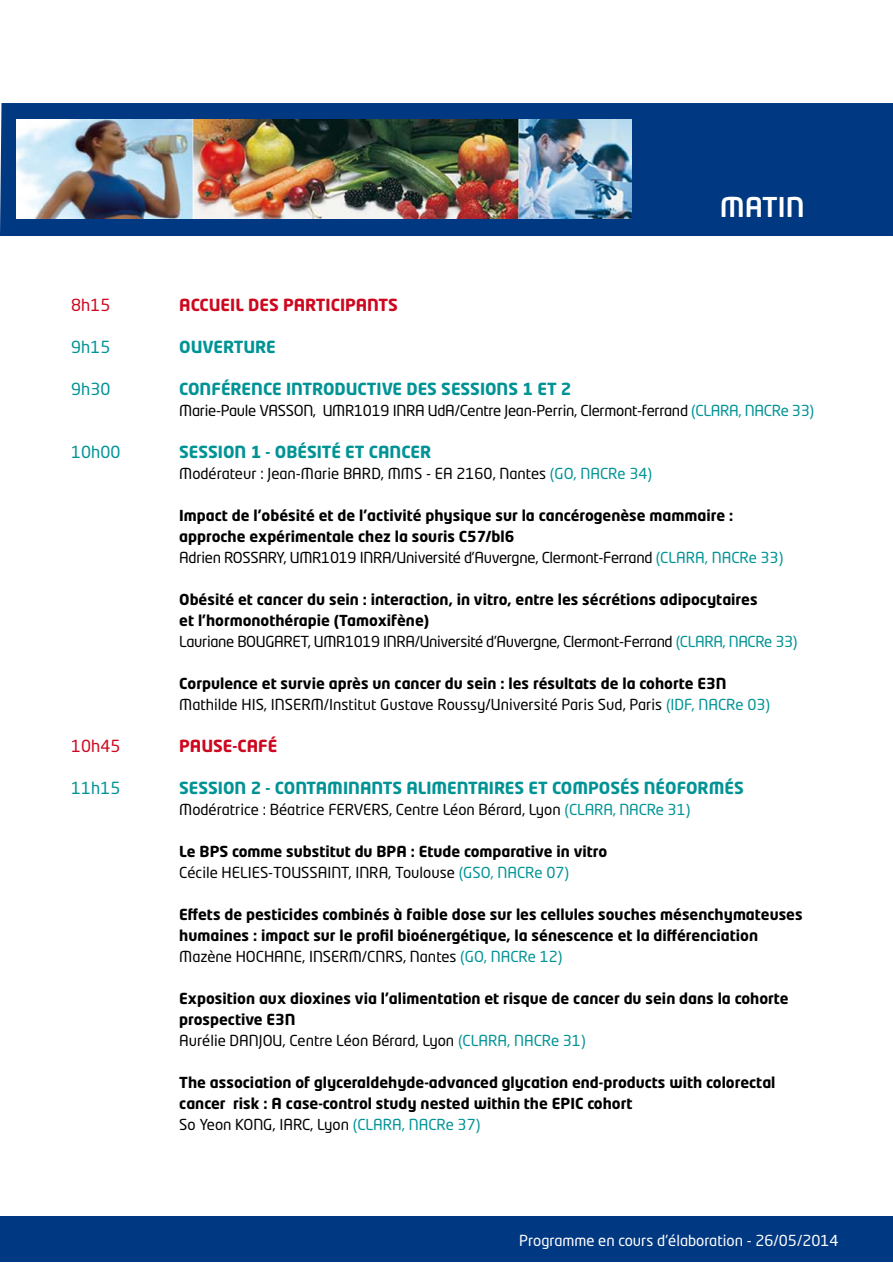
<style>
.page{position:relative;width:893px;height:1263px;background:#fff}
.page>*{position:absolute;margin:0;border:0;box-sizing:border-box;transform-origin:0 0}
.t1{font:500 27px "Neo Tech Std";color:#fff}
.t2{font:700 16.5px "Neo Tech Std";color:#009395}
.t3{font:700 16.5px "Neo Tech Std";color:#cd071e}
.t4{font:16.5px "Neo Tech Std";color:#009395}
.t5{font:16.5px "Neo Tech Std";color:#cd071e}
.t6{font:700 15px/21px "Neo Tech Std";color:#000}
.t7{font:15px "Neo Tech Std";color:#000}
.t8{font:15px "Neo Tech Std";letter-spacing:-.02em;color:#000}
.t9{font:15px "Neo Tech Std";color:#fff}
.s1{color:#009395}
.s2{font-weight:400}
.s3{font-weight:400;color:#009395}
</style>
<div class="page">
<div style="left:0;top:1216px;width:893px;height:46px;background:#003882"></div>
<div style="left:0;top:103px;width:893px;height:133px;background:#003882"></div>
<img style="left:17px;top:119px;width:615px;height:99px">
<h1 class="t1" style="left:720px;top:190px;width:18px">MATIN</h1>
<p class="t5" style="left:71px;top:295px;width:41px">8h15</p>
<p class="t3" style="left:179px;top:295px;width:11px">accueil</p>
<p class="t3" style="left:248px;top:295px;width:55px">des partici</p>
<p class="t3" style="left:345px;top:295px;width:22px">pants</p>
<p class="t4" style="left:71px;top:337px;width:41px">9h15</p>
<p class="t2" style="left:179px;top:337px;width:46px">Ouverture</p>
<p class="t4" style="left:71px;top:379px;width:41px">9h30</p>
<p class="t2" style="left:179px;top:379px;width:21px">Conf</p>
<p class="t2" style="left:221px;top:379px;width:21px">érence</p>
<p class="t2" style="left:286px;top:379px;width:11px">intro</p>
<p class="t2" style="left:334px;top:379px;width:21px">ducti</p>
<p class="t2" style="left:382px;top:379px;width:71px">ve des sessions</p>
<p class="t2" style="left:522px;top:379px;width:51px">1 et 2</p>
<p class="t8" style="left:179px;top:402px;width:636px">Marie-Paule VASSON, UMR1019 INRA UdA/Centre Jean-Perrin, Clermont-ferrand <span class="s1">(CLARA, NACRe 33)</span></p>
<p class="t4" style="left:71px;top:442px;width:51px">10h00</p>
<p class="t2" style="left:179px;top:442px;width:20px">Session</p>
<p class="t2" style="left:251px;top:442px;width:130px">1 - ObéSITé et cancer</p>
<p class="t7" style="left:179px;top:465px;width:474px">Modérateur : Jean-Marie BARD, MMS - EA 2160, Nantes <span class="s1">(GO, NACRe 34)</span></p>
<p class="t6" style="left:179px;top:505px;width:605px">Impact de l’obésité et de l’activité physique sur la cancérogenèse mammaire : approche expérimentale chez la souris C57/bl6<br><span class="s2">Adrien ROSSARY, UMR1019 INRA/Université d’Auvergne, Clermont-Ferrand</span> <span class="s3">(CLARA, NACRe 33)</span></p>
<p class="t6" style="left:179px;top:589px;width:620px">Obésité et cancer du sein : interaction, in vitro, entre les sécrétions adipocytaires<br>et l’hormonothérapie (Tamoxifène)<br><span class="s2">Lauriane BOUGARET, UMR1019 INRA/Université d’Auvergne, Clermont-Ferrand</span> <span class="s3">(CLARA, NACRe 33)</span></p>
<p class="t6" style="left:179px;top:673px;width:549px">Corpulence et survie après un cancer du sein : les résultats de la cohorte E3N</p>
<p class="t7" style="left:179px;top:696px;width:106px">Mathilde HIS, Inserm</p>
<p class="t7" style="left:324px;top:696px;width:448px">/Institut Gustave Roussy/Université Paris Sud, Paris <span class="s1">(IDF, NACRe 03)</span></p>
<p class="t5" style="left:71px;top:736px;width:51px">10h45</p>
<p class="t3" style="left:179px;top:736px;width:22px">pause</p>
<p class="t3" style="left:233px;top:736px;width:16px">-caf</p>
<p class="t3" style="left:268px;top:736px;width:11px">é</p>
<p class="t4" style="left:71px;top:778px;width:51px">11h15</p>
<p class="t2" style="left:179px;top:778px;width:20px">Session</p>
<p class="t2" style="left:251px;top:778px;width:36px">2 - contaminants</p>
<p class="t2" style="left:406px;top:778px;width:11px">alimentaires</p>
<p class="t2" style="left:528px;top:778px;width:36px">et com</p>
<p class="t2" style="left:588px;top:778px;width:90px">posés néoform</p>
<p class="t2" style="left:725px;top:778px;width:19px">és</p>
<p class="t7" style="left:179px;top:801px;width:513px">Modératrice : Béatrice FERVERS, Centre Léon Bérard, Lyon <span class="s1">(CLARA, NACRe 31)</span></p>
<p class="t6" style="left:179px;top:841px;width:429px">Le BPS comme substitut du BPA : Etude comparative in vitro<br><span class="s2">Cécile HELIES-TOUSSAINT, INRA, Toulouse</span> <span class="s3">(GSO, NACRe 07)</span></p>
<p class="t6" style="left:179px;top:904px;width:625px">Effets de pesticides combinés à faible dose sur les cellules souches mésenchymateuses humaines : impact sur le profil bioénergétique, la sénescence et la différenciation</p>
<p class="t7" style="left:179px;top:948px;width:145px">Mazène HOCHANE, Inserm</p>
<p class="t7" style="left:362px;top:948px;width:202px">/CNRS, Nantes <span class="s1">(GO, NACRe 12)</span></p>
<p class="t6" style="left:179px;top:988px;width:611px">Exposition aux dioxines via l’alimentation et risque de cancer du sein dans la cohorte prospective E3N<br><span class="s2">Aurélie DANJOU, Centre Léon Bérard, Lyon</span> <span class="s3">(CLARA, NACRe 31)</span></p>
<p class="t6" style="left:179px;top:1072px;width:598px">The association of glyceraldehyde-advanced glycation end-products with colorectal cancer risk : A case-control study nested within the EPIC cohort<br><span class="s2">So Yeon KONG, IARC, Lyon</span> <span class="s3">(CLARA, NACRe 37)</span></p>
<p class="t9" style="left:519px;top:1231px;width:321px">Programme en cours d’élaboration - 26/05/2014</p>
</div>
